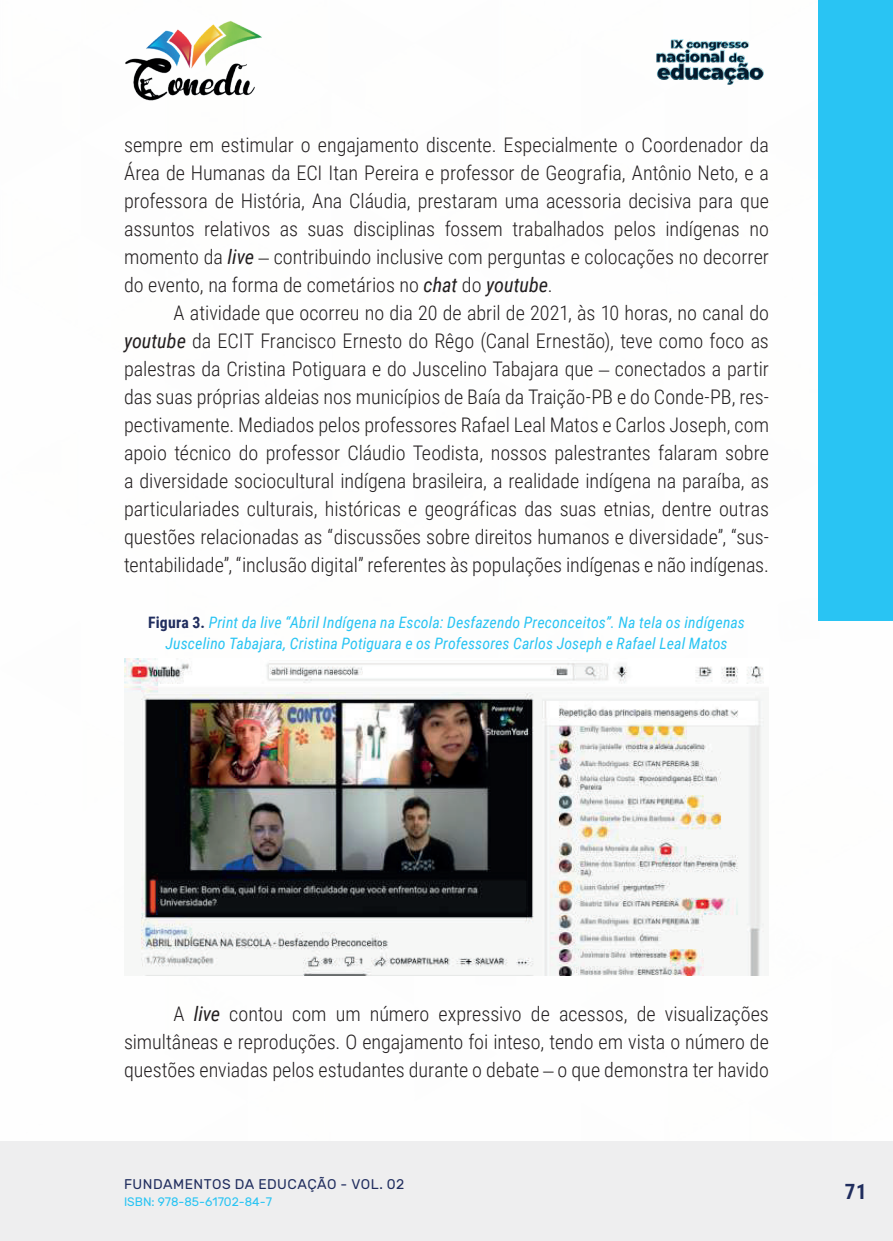
<style>
.page{position:relative;width:893px;height:1241px;background:#fff}
.page>*{position:absolute;margin:0;border:0;box-sizing:border-box;transform-origin:0 0}
.t1{font:700 21px "Roboto Condensed";color:#202d5e}
._9_CORPO{font:300 20.12px/28px "Roboto Condensed";color:#231f20;text-align:justify}
._14_LEGENDAS{font:italic 15.75px/21px "Roboto Condensed";letter-spacing:.01em;color:#29c4f3;text-align:center}
.t2{font:14px "Rubik";letter-spacing:.03em;color:#202d5e}
.t3{font:12.25px "Rubik";color:#29c4f3}
.s1{font-weight:400;font-style:italic}
.s2{font-family:"Times New Roman";font-weight:400}
.s3{font-weight:700;font-style:normal;color:#202d5e}
</style>
<div class="page">
<div style="left:0;top:1141px;width:893px;height:99px;background:#eeeeef"></div>
<div style="left:819px;top:0;width:74px;height:620px;background:#29c4f3"></div>
<img style="left:125px;top:20px;width:137px;height:81px">
<img style="left:656px;top:39px;width:108px;height:46px">
<img style="left:124px;top:658px;width:640px;height:317px">
<p class="_9_CORPO" style="left:124px;top:130px;width:646px">sempre em estimular o engajamento discente. Especialmente o Coordenador da Área de Humanas da ECI Itan Pereira e professor de Geografia, Antônio Neto, e a professora de História, Ana Cláudia, prestaram uma acessoria decisiva para que assuntos relativos as suas disciplinas fossem trabalhados pelos indígenas no momento da <span class="s1">live</span> <span class="s2">‒</span> contribuindo inclusive com perguntas e colocações no decorrer do evento, na forma de cometários no <span class="s1">chat</span> do <span class="s1">youtube</span>.</p>
<p class="_9_CORPO" style="left:124px;top:298px;width:646px;text-indent:50px">A atividade que ocorreu no dia 20 de abril de 2021, às 10 horas, no canal do <span class="s1">youtube</span> da ECIT Francisco Ernesto do Rêgo (Canal Ernestão), teve como foco as palestras da Cristina Potiguara e do Juscelino Tabajara que <span class="s2">‒</span> conectados a partir das suas próprias aldeias nos municípios de Baía da Traição-PB e do Conde-PB, res&shy;pectivamente. Mediados pelos professores Rafael Leal Matos e Carlos Joseph, com apoio técnico do professor Cláudio Teodista, nossos palestrantes falaram sobre a diversidade sociocultural indígena brasileira, a realidade indígena na paraíba, as particulariades culturais, históricas e geográficas das suas etnias, dentre outras questões relacionadas as “discussões sobre direitos humanos e diversidade”, “sus&shy;tentabilidade”, “inclusão digital” referentes às populações indígenas e não indígenas.</p>
<p class="_14_LEGENDAS" style="left:148px;top:611px;width:598px"><span class="s3">Figura 3.</span> Print da live “Abril Indígena na Escola: Desfazendo Preconceitos”. Na tela os indígenas<br>Juscelino Tabajara, Cristina Potiguara e os Professores Carlos Joseph e Rafael Leal Matos</p>
<p class="_9_CORPO" style="left:124px;top:998px;width:646px;text-indent:50px">A <span class="s1">live</span> contou com um número expressivo de acessos, de visualizações simultâneas e reproduções. O engajamento foi inteso, tendo em vista o número de questões enviadas pelos estudantes durante o debate <span class="s2">‒</span> o que demonstra ter havido</p>
<p class="t2" style="left:124px;top:1175px;width:282px">FUNDAMENTOS DA EDUCAÇÃO - VOL. 02</p>
<p class="t3" style="left:124px;top:1194px;width:149px">ISBN: 978-85-61702-84-7</p>
<p class="t1" style="left:845px;top:1176px;width:23px">71</p>
</div>
